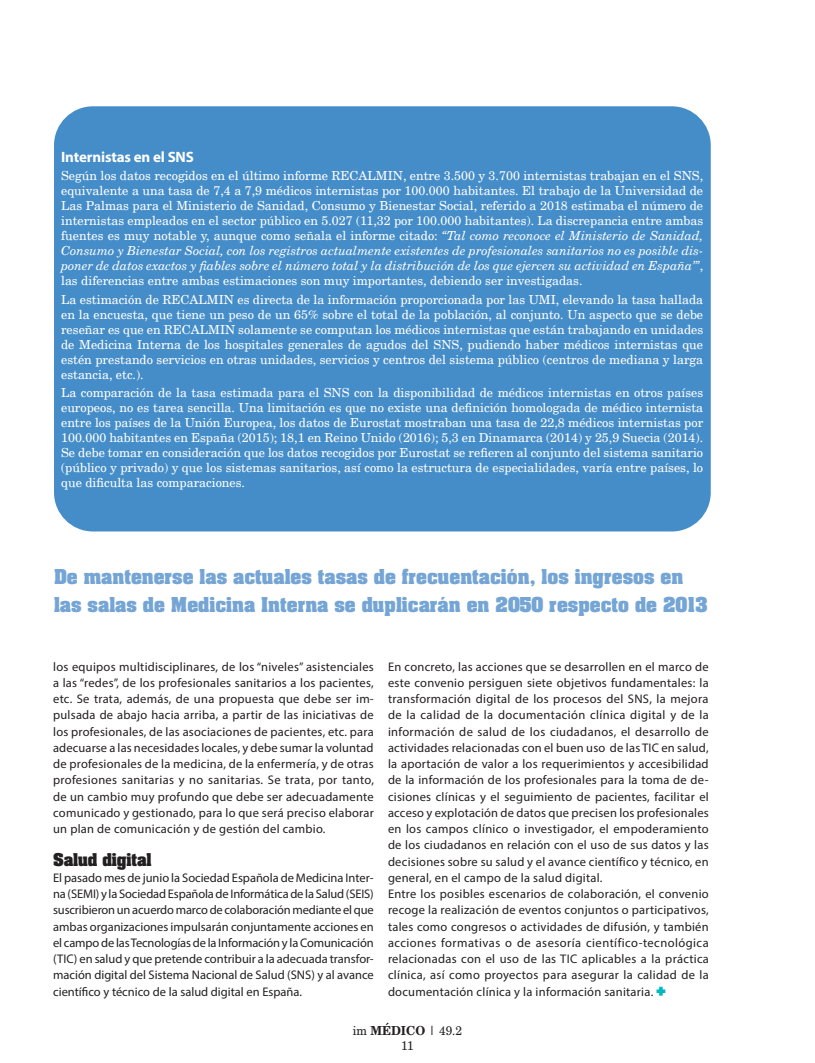
<style>
.page{position:relative;width:815px;height:1063px;background:#fff}
.page>*{position:absolute;margin:0;border:0;box-sizing:border-box;transform-origin:0 0}
.t1{font:700 17.5px/27.5px "Aardvark";color:#75a5d4}
.t2{font:700 15px "Myriad Pro";letter-spacing:-.01em;color:#fff}
.t3{font:700 15px "Aardvark";letter-spacing:-.01em;color:#231f20}
.t4{font:12.5px/16.2px "Myriad Pro";letter-spacing:.02em;color:#231f20;text-align:justify}
.t5{font:12.5px/15px "New Brunswick";color:#fff;text-align:justify}
.t6{font:12.5px/15px "New Brunswick";color:#231f20;text-align:center;scale:.95 1}
.s1{font-style:italic}
.s2{font-weight:700}
</style>
<div class="page">
<div style="left:54px;top:106px;width:657px;height:425px;background:#458dc8;border-radius:39px"></div>
<svg style="left:656px;top:987px;width:9px;height:9px"></svg>
<p class="t2" style="left:61px;top:147px;width:134px">Internistas en el SNS</p>
<p class="t5" style="left:61px;top:169px;width:644px">Según los datos recogidos en el último informe RECALMIN, entre 3.500 y 3.700 internistas trabajan en el SNS, equivalente a una tasa de 7,4 a 7,9 médicos internistas por 100.000 habitantes. El trabajo de la Universidad de Las Palmas para el Ministerio de Sanidad, Consumo y Bienestar Social, referido a 2018 estimaba el número de internistas empleados en el sector público en 5.027 (11,32 por 100.000 habitantes). La discrepancia entre ambas fuentes es muy notable y, aunque como señala el informe citado: <span class="s1">“Tal como reconoce el Ministerio de Sanidad, Consumo y Bienestar Social, con los registros actualmente existentes de profesionales sanitarios no es posible dis&shy;poner de datos exactos y fiables sobre el número total y la distribución de los que ejercen su actividad en España’”</span>, las diferencias entre ambas estimaciones son muy importantes, debiendo ser investigadas.</p>
<p class="t5" style="left:61px;top:293px;width:644px">La estimación de RECALMIN es directa de la información proporcionada por las UMI, elevando la tasa hallada en la encuesta, que tiene un peso de un 65% sobre el total de la población, al conjunto. Un aspecto que se debe reseñar es que en RECALMIN solamente se computan los médicos internistas que están trabajando en unidades de Medicina Interna de los hospitales generales de agudos del SNS, pudiendo haber médicos internistas que estén prestando servicios en otras unidades, servicios y centros del sistema público (centros de mediana y larga estancia, etc.).</p>
<p class="t5" style="left:61px;top:386px;width:644px">La comparación de la tasa estimada para el SNS con la disponibilidad de médicos internistas en otros países europeos, no es tarea sencilla. Una limitación es que no existe una definición homologada de médico internista entre los países de la Unión Europea, los datos de Eurostat mostraban una tasa de 22,8 médicos internistas por 100.000 habitantes en España (2015); 18,1 en Reino Unido (2016); 5,3 en Dinamarca (2014) y 25,9 Suecia (2014).<br>Se debe tomar en consideración que los datos recogidos por Eurostat se refieren al conjunto del sistema sanitario (público y privado) y que los sistemas sanitarios, así como la estructura de especialidades, varía entre países, lo que dificulta las comparaciones.</p>
<h1 class="t1" style="left:54px;top:563px;width:655px">De mantenerse las actuales tasas de frecuentación, los ingresos en las salas de Medicina Interna se duplicarán en 2050 respecto de 2013</h1>
<p class="t4" style="left:53px;top:658px;width:322px">los equipos multidisciplinares, de los “niveles” asistenciales a las “redes”, de los profesionales sanitarios a los pacientes, etc. Se trata, además, de una propuesta que debe ser im&shy;pulsada de abajo hacia arriba, a partir de las iniciativas de los profesionales, de las asociaciones de pacientes, etc. para adecuarse a las necesidades locales, y debe sumar la voluntad de profesionales de la medicina, de la enfermería, y de otras profesiones sanitarias y no sanitarias. Se trata, por tanto, de un cambio muy profundo que debe ser adecuadamente comunicado y gestionado, para lo que será preciso elaborar un plan de comunicación y de gestión del cambio.</p>
<p class="t3" style="left:53px;top:848px;width:100px">Salud digital</p>
<p class="t4" style="left:53px;top:869px;width:322px">El pasado mes de junio la Sociedad Española de Medicina Inter&shy;na (SEMI) y la Sociedad Española de Informática de la Salud (SEIS) suscribieron un acuerdo marco de colaboración mediante el que ambas organizaciones impulsarán conjuntamente acciones en el campo de las Tecnologías de la Información y la Comunicación (TIC) en salud y que pretende contribuir a la adecuada transfor&shy;mación digital del Sistema Nacional de Salud (SNS) y al avance científico y técnico de la salud digital en España.</p>
<p class="t4" style="left:388px;top:658px;width:322px;text-align:left">En concreto, las acciones que se desarrollen en el marco de este convenio persiguen siete objetivos fundamentales: la transformación digital de los procesos del SNS, la mejora de la calidad de la documentación clínica digital y de la información de salud de los ciudadanos, el desarrollo de actividades relacionadas con el buen uso de las TIC en salud, la aportación de valor a los requerimientos y accesibilidad de la información de los profesionales para la toma de de&shy;cisiones clínicas y el seguimiento de pacientes, facilitar el acceso y explotación de datos que precisen los profesionales en los campos clínico o investigador, el empoderamiento de los ciudadanos en relación con el uso de sus datos y las decisiones sobre su salud y el avance científico y técnico, en general, en el campo de la salud digital.<br>Entre los posibles escenarios de colaboración, el convenio recoge la realización de eventos conjuntos o participativos, tales como congresos o actividades de difusión, y también acciones formativas o de asesoría científico-tecnológica relacionadas con el uso de las TIC aplicables a la práctica clínica, así como proyectos para asegurar la calidad de la documentación clínica y la información sanitaria.</p>
<p class="t6" style="left:353px;top:1024px;width:117px">im <span class="s2">MÉDICO</span> | 49.2<br>11</p>
</div>
